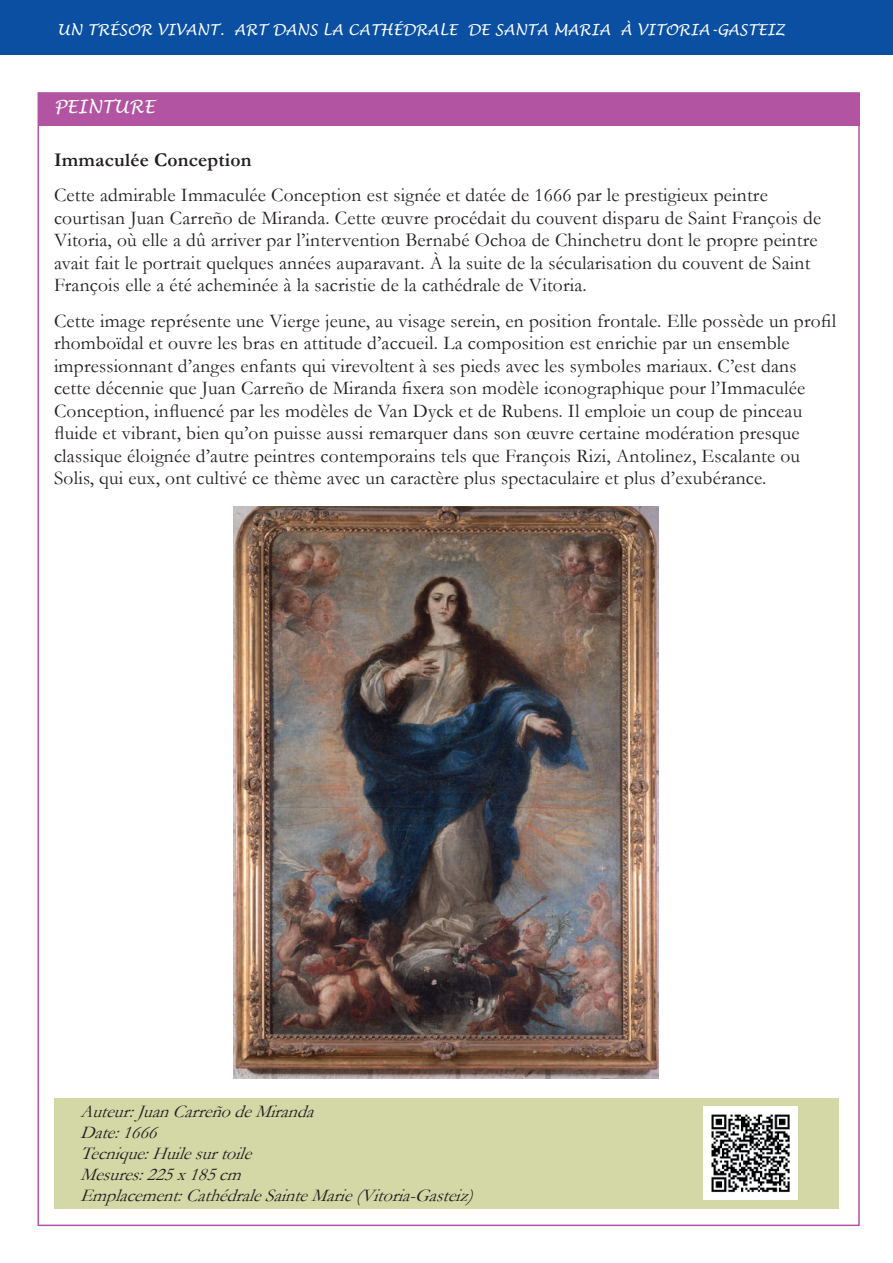
<style>
.page{position:relative;width:893px;height:1263px;background:#fff}
.page>*{position:absolute;margin:0;border:0;box-sizing:border-box;transform-origin:0 0}
.t1{font:19.5px/22.5px "Garamond";letter-spacing:.01em;color:#231f20}
.t2{font:700 19.5px "Garamond";letter-spacing:.01em;color:#231f20}
.t3{font:italic 18px/21px "Garamond";color:#231f20}
.t4{font:italic 18px "Lucida Handwriting";color:#fff}
.t5{font:italic 15px "Lucida Handwriting";color:#fff}
</style>
<div class="page">
<div style="left:0;top:0;width:893px;height:54px;background:#0a4fa2"></div>
<div style="left:39px;top:93px;width:820px;height:33px;background:#b254a1"></div>
<div style="left:54px;top:1098px;width:785px;height:111px;background:#d4d8a6"></div>
<img style="left:704px;top:1106px;width:93px;height:93px">
<img style="left:233px;top:507px;width:425px;height:571px">
<p class="t5" style="left:57px;top:20px;width:729px">UN TRÉSOR VIVANT. ART DANS LA CATHÉDRALE DE SANTA MARIA À VITORIA-GASTEIZ</p>
<p class="t4" style="left:54px;top:96px;width:102px">PEINTURE</p>
<p class="t2" style="left:54px;top:147px;width:199px">Immaculée Conception</p>
<p class="t1" style="left:54px;top:183px;width:769px">Cette admirable Immaculée Conception est signée et datée de 1666 par le prestigieux peintre courtisan Juan Carreño de Miranda. Cette œuvre procédait du couvent disparu de Saint François de Vitoria, où elle a dû arriver par l’intervention Bernabé Ochoa de Chinchetru dont le propre peintre avait fait le portrait quelques années auparavant. À la suite de la sécularisation du couvent de Saint François elle a été acheminée à la sacristie de la cathédrale de Vitoria.</p>
<p class="t1" style="left:54px;top:309px;width:784px">Cette image représente une Vierge jeune, au visage serein, en position frontale. Elle possède un profil rhomboïdal et ouvre les bras en attitude d’accueil. La composition est enrichie par un ensemble impressionnant d’anges enfants qui virevoltent à ses pieds avec les symboles mariaux. C’est dans cette décennie que Juan Carreño de Miranda fixera son modèle iconographique pour l’Immaculée Conception, influencé par les modèles de Van Dyck et de Rubens. Il emploie un coup de pinceau fluide et vibrant, bien qu’on puisse aussi remarquer dans son œuvre certaine modération presque classique éloignée d’autre peintres contemporains tels que François Rizi, Antolinez, Escalante ou Solis, qui eux, ont cultivé ce thème avec un caractère plus spectaculaire et plus d’exubérance.</p>
<p class="t3" style="left:80px;top:1100px;width:397px">Auteur:JuanCarreñodeMiranda<br>Date:1666<br>Tecnique:Huilesurtoile<br>Mesures:225x185cm<br>Emplacement:CathédraleSainteMarie(Vitoria-Gasteiz)</p>
</div>
